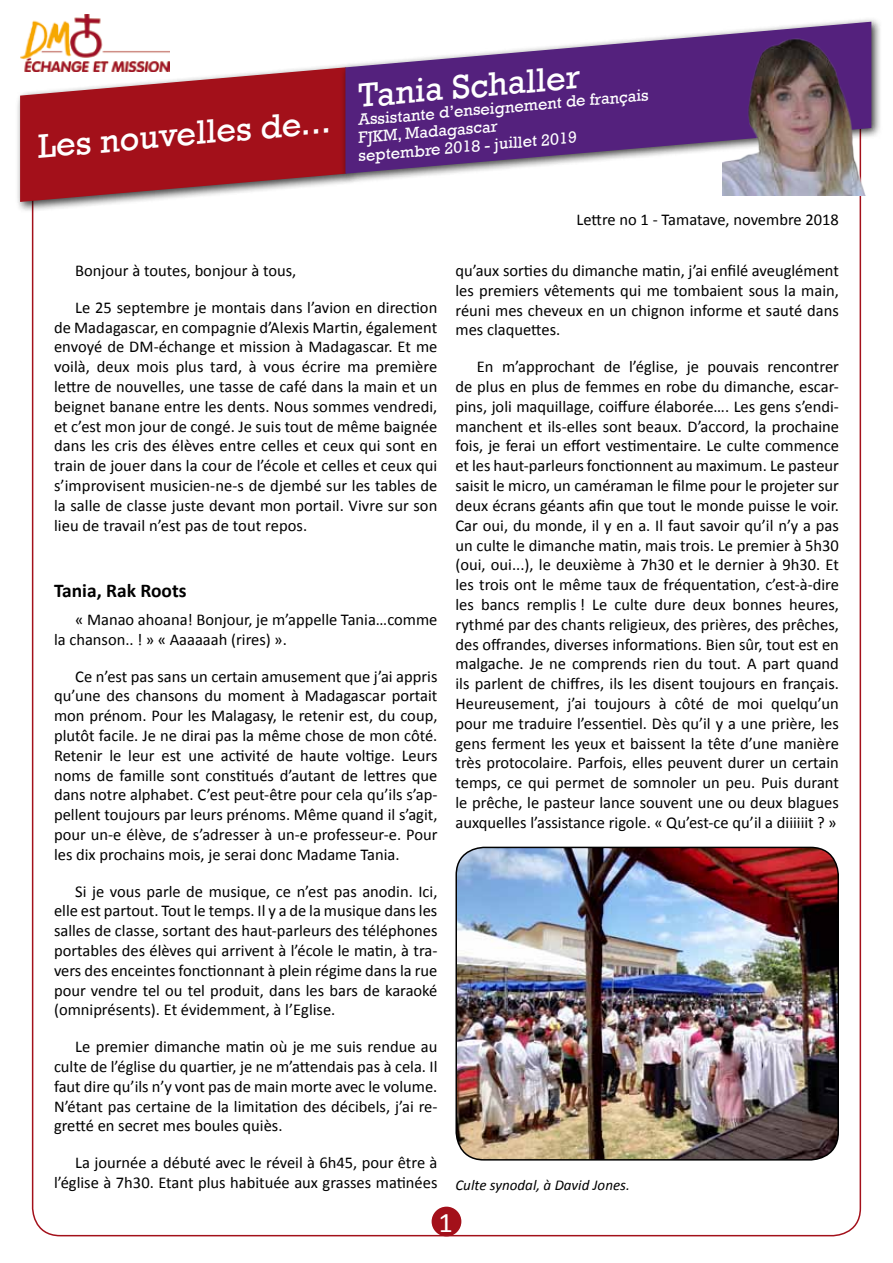
<style>
.page{position:relative;width:893px;height:1263px;background:#fff}
.page>*{position:absolute;margin:0;border:0;box-sizing:border-box;transform-origin:0 0}
.t1{font:34.5px "Rockwell";color:#fff}
.t2{font:28.5px "Calibri";color:#fff}
.t3{font:700 19.5px "Calibri";color:#000}
.t4{font:16.5px/19.8px "Calibri";color:#000;text-align:justify}
.t5{font:16.5px/18px "Rockwell";color:#fff}
.t6{font:italic 15px "Calibri";color:#000}
</style>
<div class="page">
<img style="left:20px;top:15px;width:149px;height:48px">
<div style="left:15px;top:63px;width:342px;height:150px;background:#000;opacity:.75"></div>
<svg style="left:19px;top:66px;width:328px;height:137px;background:#b13e45"></svg>
<div style="left:340px;top:17px;width:542px;height:167px;background:#000;opacity:.75"></div>
<svg style="left:345px;top:21px;width:527px;height:153px"></svg>
<div style="left:432px;top:1207px;width:29px;height:29px;background:#a3101a;border-radius:50%"></div>
<div style="left:432px;top:1206px;width:29px;height:30px;border:2px solid #a3101a;border-radius:50%"></div>
<img style="left:456px;top:847px;width:382px;height:313px">
<div style="left:455px;top:847px;width:384px;height:313px;border:2px solid #000;border-radius:28px"></div>
<img style="left:723px;top:25px;width:155px;height:171px">
<h1 class="t1" style="left:35px;top:127px;width:296px;rotate:-5deg">Les nouvelles de...</h1>
<h1 class="t1" style="left:356px;top:76px;width:224px;rotate:-5deg">Tania Schaller</h1>
<p class="t5" style="left:354px;top:111px;width:296px;rotate:-5deg">Assistante d’enseignement de français<br>FJKM, Madagascar<br>septembre 2018 - juillet 2019</p>
<p class="t4" style="left:576px;top:210px;width:264px">Lettre no 1 - Tamatave, novembre 2018</p>
<p class="t4" style="left:75px;top:261px;width:223px">Bonjour à toutes, bonjour à tous,</p>
<p class="t4" style="left:54px;top:297px;width:385px;text-indent:21px">Le 25 septembre je montais dans l’avion en direction de Madagascar, en compagnie d’Alexis Martin, également envoyé de DM-échange et mission à Madagascar. Et me voilà, deux mois plus tard, à vous écrire ma première lettre de nouvelles, une tasse de café dans la main et un beignet banane entre les dents. Nous sommes vendredi, et c’est mon jour de congé. Je suis tout de même baignée dans les cris des élèves entre celles et ceux qui sont en train de jouer dans la cour de l’école et celles et ceux qui s’improvisent musicien-ne-s de djembé sur les tables de la salle de classe juste devant mon portail. Vivre sur son lieu de travail n’est pas de tout repos.</p>
<p class="t3" style="left:54px;top:578px;width:134px">Tania, Rak Roots</p>
<p class="t4" style="left:54px;top:610px;width:385px;text-indent:21px">« Manao ahoana! Bonjour, je m’appelle Tania…comme la chanson.. ! » « Aaaaaah (rires) ».</p>
<p class="t4" style="left:54px;top:666px;width:385px;text-indent:21px">Ce n’est pas sans un certain amusement que j’ai appris qu’une des chansons du moment à Madagascar portait mon prénom. Pour les Malagasy, le retenir est, du coup, plutôt facile. Je ne dirai pas la même chose de mon côté.<br>Retenir le leur est une activité de haute voltige. Leurs noms de famille sont constitués d’autant de lettres que dans notre alphabet. C’est peut-être pour cela qu’ils s’ap&shy;pellent toujours par leurs prénoms. Même quand il s’agit, pour un-e élève, de s’adresser à un-e professeur-e. Pour les dix prochains mois, je serai donc Madame Tania.</p>
<p class="t4" style="left:54px;top:881px;width:385px;text-indent:21px">Si je vous parle de musique, ce n’est pas anodin. Ici, elle est partout. Tout le temps. Il y a de la musique dans les salles de classe, sortant des haut-parleurs des téléphones portables des élèves qui arrivent à l’école le matin, à tra&shy;vers des enceintes fonctionnant à plein régime dans la rue pour vendre tel ou tel produit, dans les bars de karaoké (omniprésents). Et évidemment, à l’Eglise.</p>
<p class="t4" style="left:54px;top:1037px;width:385px;text-indent:21px">Le premier dimanche matin où je me suis rendue au culte de l’église du quartier, je ne m’attendais pas à cela. Il faut dire qu’ils n’y vont pas de main morte avec le volume.<br>N’étant pas certaine de la limitation des décibels, j’ai re&shy;gretté en secret mes boules quiès.</p>
<p class="t4" style="left:54px;top:1153px;width:385px;text-align:right">La journée a débuté avec le réveil à 6h45, pour être à l’église à 7h30. Etant plus habituée aux grasses matinées</p>
<p class="t4" style="left:455px;top:261px;width:385px">qu’aux sorties du dimanche matin, j’ai enfilé aveuglément les premiers vêtements qui me tombaient sous la main, réuni mes cheveux en un chignon informe et sauté dans mes claquettes.</p>
<p class="t4" style="left:455px;top:357px;width:385px;text-indent:21px">En m’approchant de l’église, je pouvais rencontrer de plus en plus de femmes en robe du dimanche, escar&shy;pins, joli maquillage, coiffure élaborée…. Les gens s’endi&shy;manchent et ils-elles sont beaux. D’accord, la prochaine fois, je ferai un effort vestimentaire. Le culte commence et les haut-parleurs fonctionnent au maximum. Le pasteur saisit le micro, un caméraman le filme pour le projeter sur deux écrans géants afin que tout le monde puisse le voir.<br>Car oui, du monde, il y en a. Il faut savoir qu’il n’y a pas un culte le dimanche matin, mais trois. Le premier à 5h30 (oui, oui...), le deuxième à 7h30 et le dernier à 9h30. Et les trois ont le même taux de fréquentation, c’est-à-dire les bancs remplis ! Le culte dure deux bonnes heures, rythmé par des chants religieux, des prières, des prêches, des offrandes, diverses informations. Bien sûr, tout est en malgache. Je ne comprends rien du tout. A part quand ils parlent de chiffres, ils les disent toujours en français.<br>Heureusement, j’ai toujours à côté de moi quelqu’un pour me traduire l’essentiel. Dès qu’il y a une prière, les gens ferment les yeux et baissent la tête d’une manière très protocolaire. Parfois, elles peuvent durer un certain temps, ce qui permet de somnoler un peu. Puis durant le prêche, le pasteur lance souvent une ou deux blagues auxquelles l’assistance rigole. « Qu’est-ce qu’il a diiiiiit ? »</p>
<p class="t6" style="left:455px;top:1174px;width:176px">Culte synodal, à David Jones.</p>
<h2 class="t2" style="left:439px;top:1205px;width:16px">1</h2>
</div>
